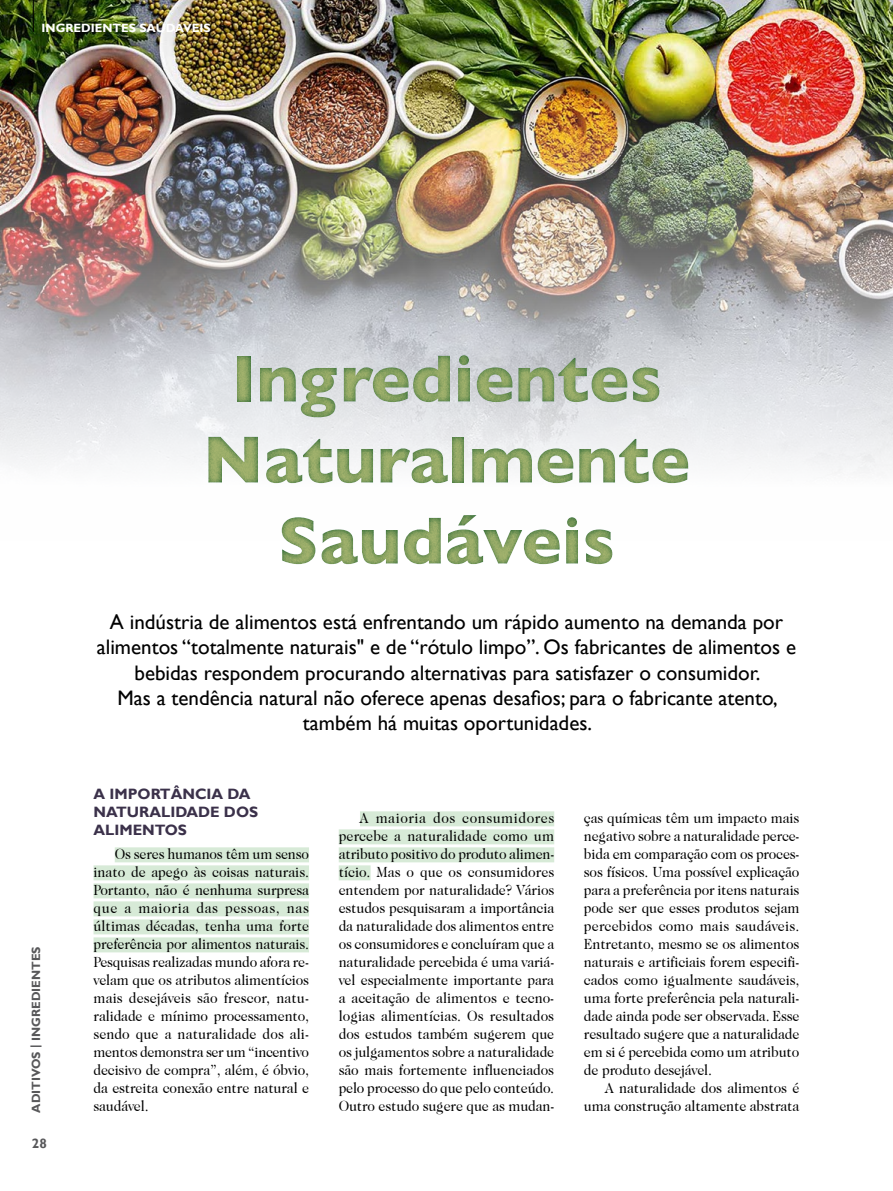
<style>
.page{position:relative;width:893px;height:1191px;background:#fff}
.page>*{position:absolute;margin:0;border:0;box-sizing:border-box;transform-origin:0 0}
.t1{font:700 67.5px/81px "Gill Sans";color:#a4b36e;text-align:center}
.t2{font:21px/25.2px "Gill Sans";color:#000;text-align:center}
.t3{font:15px/18px "Caslon 224 IT Cby BT";letter-spacing:-.01em;color:#000;text-align:justify;scale:.93 1}
.t4{font:700 15px/18px "Gill Sans";color:#3b314a}
.t5{font:700 13.5px "Gill Sans";color:#58585a}
.t6{font:700 12px "Gill Sans";color:#58585a}
.t7{font:700 12px "Gill Sans";color:#fff}
.s1{font-style:inherit}
</style>
<div class="page">
<img style="left:0;top:0;width:893px;height:473px">
<div style="left:115px;top:847px;width:194px;height:15px;background:#d7ead7"></div>
<div style="left:94px;top:865px;width:215px;height:15px;background:#d7ead7"></div>
<div style="left:94px;top:883px;width:215px;height:15px;background:#d7ead7"></div>
<div style="left:94px;top:901px;width:215px;height:15px;background:#d7ead7"></div>
<div style="left:94px;top:919px;width:215px;height:15px;background:#d7ead7"></div>
<div style="left:94px;top:937px;width:215px;height:15px;background:#d7ead7"></div>
<div style="left:360px;top:811px;width:194px;height:15px;background:#d7ead7"></div>
<div style="left:339px;top:829px;width:215px;height:15px;background:#d7ead7"></div>
<div style="left:339px;top:847px;width:215px;height:15px;background:#d7ead7"></div>
<div style="left:339px;top:865px;width:32px;height:15px;background:#d7ead7"></div>
<div style="left:80px;top:324px;width:732px;height:267px;background:#004d20;opacity:.75"></div>
<hr style="left:33px;top:0;width:1px;height:32px;background:#000">
<p class="t7" style="left:42px;top:21px;width:171px">INGREDIENTES SAÚDAVEIS</p>
<h1 class="t1" style="left:203px;top:337px;width:489px">Ingredientes<br>Naturalmente<br>Saudáveis</h1>
<p class="t6" style="left:29px;top:1112px;width:167px;rotate:-90deg">ADITIVOS <span class="s1">|</span> INGREDIENTES</p>
<p class="t5" style="left:32px;top:1135px;width:16px">28</p>
<p class="t2" style="left:97px;top:610px;width:701px">A indústria de alimentos está enfrentando um rápido aumento na demanda por alimentos “totalmente naturais" e de “rótulo limpo”. Os fabricantes de alimentos e bebidas respondem procurando alternativas para satisfazer o consumidor.<br>Mas a tendência natural não oferece apenas desafios; para o fabricante atento, também há muitas oportunidades.</p>
<p class="t4" style="left:94px;top:785px;width:166px">A IMPORTÂNCIA DA<br>NATURALIDADE DOS<br>ALIMENTOS</p>
<p class="t3" style="left:94px;top:845px;width:233px;text-indent:21px">Os seres humanos têm um senso inato de apego às coisas naturais.<br>Portanto, não é nenhuma surpresa que a maioria das pessoas, nas últimas décadas, tenha uma forte preferência por alimentos naturais.<br>Pesquisas realizadas mundo afora re&shy;velam que os atributos alimentícios mais desejáveis são frescor, natu&shy;ralidade e mínimo processamento, sendo que a naturalidade dos ali&shy;mentos demonstra ser um “incentivo decisivo de compra”, além, é óbvio, da estreita conexão entre natural e saudável.</p>
<p class="t3" style="left:339px;top:809px;width:233px;text-indent:21px">A maioria dos consumidores percebe a naturalidade como um atributo positivo do produto alimen&shy;tício. Mas o que os consumidores entendem por naturalidade? Vários estudos pesquisaram a importância da naturalidade dos alimentos entre os consumidores e concluíram que a naturalidade percebida é uma variá&shy;vel especialmente importante para a aceitação de alimentos e tecno&shy;logias alimentícias. Os resultados dos estudos também sugerem que os julgamentos sobre a naturalidade são mais fortemente influenciados pelo processo do que pelo conteúdo.<br>Outro estudo sugere que as mudan-</p>
<p class="t3" style="left:584px;top:809px;width:233px">ças químicas têm um impacto mais negativo sobre a naturalidade perce&shy;bida em comparação com os proces&shy;sos físicos. Uma possível explicação para a preferência por itens naturais pode ser que esses produtos sejam percebidos como mais saudáveis.<br>Entretanto, mesmo se os alimentos naturais e artificiais forem especifi&shy;cados como igualmente saudáveis, uma forte preferência pela naturali&shy;dade ainda pode ser observada. Esse resultado sugere que a naturalidade em si é percebida como um atributo de produto desejável.</p>
<p class="t3" style="left:584px;top:1079px;width:233px;text-align:right">A naturalidade dos alimentos é uma construção altamente abstrata</p>
</div>
